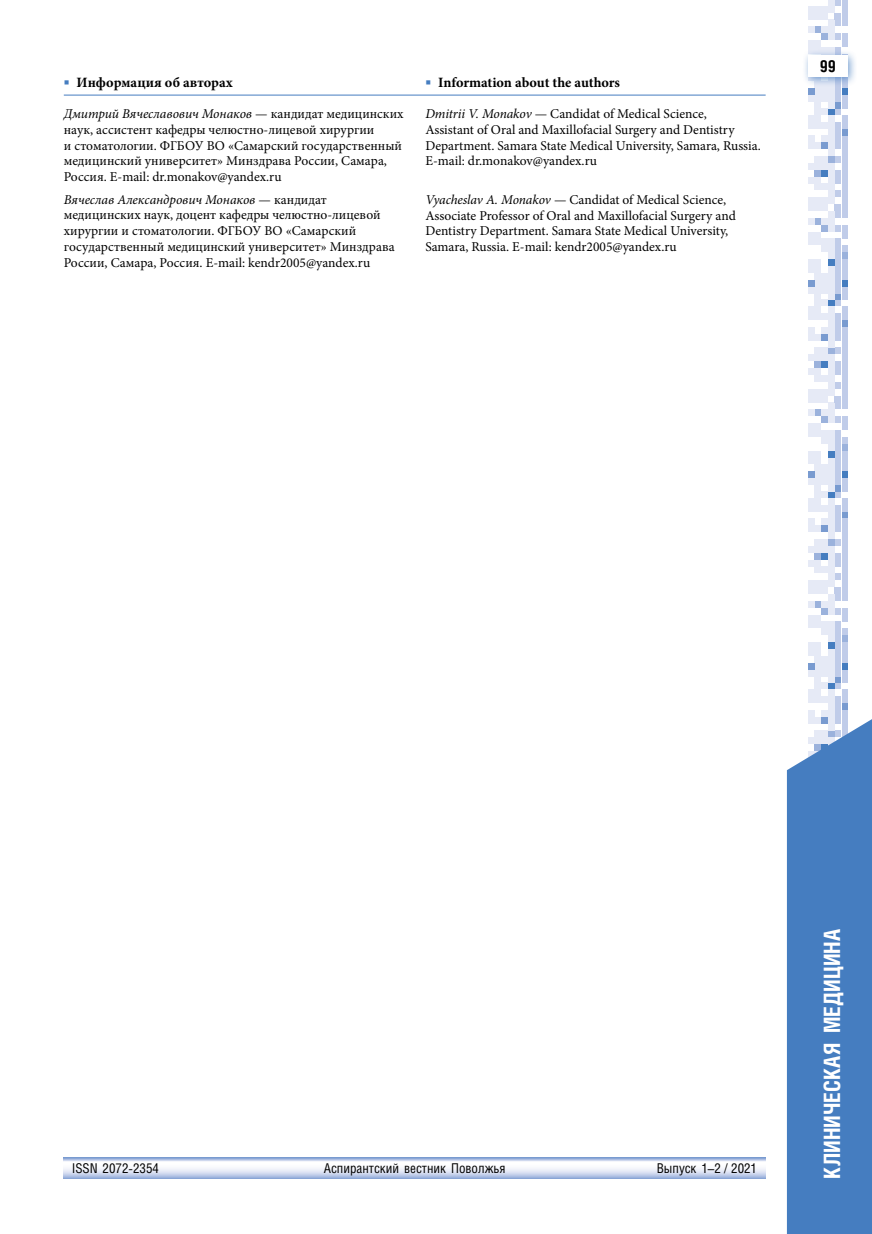
<style>
.page{position:relative;width:872px;height:1234px;background:#fff}
.page>*{position:absolute;margin:0;border:0;box-sizing:border-box;transform-origin:0 0}
.t1{font:700 22.5px "Helios Cond C";color:#fff}
.t2{font:700 16.5px "Helios Cond C";color:#000}
.t3{font:700 14.25px "Minion Pro";color:#000}
.t4{font:13.5px/15.8px "Minion Pro";color:#000}
.t5{font:13.5px "Helios Cond C";color:#000}
.s1{font-weight:400;color:#457dc0}
.s2{color:#457dc0}
.s3{font-style:italic}
</style>
<div class="page">
<svg style="left:808px;top:676px;width:39px;height:30px"></svg>
<div style="left:841px;top:669px;width:6px;height:7px;background:#c0cce9"></div>
<div style="left:835px;top:669px;width:6px;height:7px;background:#c0cce9"></div>
<div style="left:828px;top:669px;width:6px;height:7px;background:#e6eaf6"></div>
<div style="left:821px;top:669px;width:6px;height:7px;background:#e6eaf6"></div>
<div style="left:815px;top:669px;width:6px;height:7px;background:#e6eaf6"></div>
<div style="left:808px;top:669px;width:6px;height:7px;background:#e6eaf6"></div>
<svg style="left:808px;top:573px;width:39px;height:96px"></svg>
<div style="left:841px;top:566px;width:6px;height:7px;background:#c0cce9"></div>
<div style="left:828px;top:566px;width:6px;height:7px;background:#e6eaf6"></div>
<div style="left:821px;top:566px;width:6px;height:7px;background:#e6eaf6"></div>
<div style="left:815px;top:566px;width:6px;height:7px;background:#e6eaf6"></div>
<svg style="left:808px;top:525px;width:39px;height:41px"></svg>
<div style="left:841px;top:518px;width:6px;height:7px;background:#c0cce9"></div>
<div style="left:835px;top:518px;width:6px;height:7px;background:#c0cce9"></div>
<div style="left:828px;top:518px;width:6px;height:7px;background:#e6eaf6"></div>
<div style="left:821px;top:518px;width:6px;height:7px;background:#e6eaf6"></div>
<div style="left:808px;top:518px;width:6px;height:7px;background:#e6eaf6"></div>
<svg style="left:808px;top:313px;width:39px;height:205px"></svg>
<div style="left:841px;top:306px;width:6px;height:7px;background:#c0cce9"></div>
<div style="left:828px;top:306px;width:6px;height:7px;background:#e6eaf6"></div>
<div style="left:815px;top:306px;width:6px;height:7px;background:#e6eaf6"></div>
<div style="left:808px;top:306px;width:6px;height:7px;background:#e6eaf6"></div>
<svg style="left:808px;top:259px;width:39px;height:47px"></svg>
<div style="left:841px;top:252px;width:6px;height:7px;background:#9bb2dc"></div>
<div style="left:835px;top:252px;width:6px;height:7px;background:#c0cce9"></div>
<div style="left:828px;top:252px;width:6px;height:7px;background:#e6eaf6"></div>
<svg style="left:808px;top:102px;width:39px;height:150px"></svg>
<div style="left:841px;top:95px;width:6px;height:7px;background:#c0cce9"></div>
<div style="left:835px;top:95px;width:6px;height:7px;background:#c0cce9"></div>
<div style="left:828px;top:95px;width:6px;height:7px;background:#e6eaf6"></div>
<div style="left:821px;top:95px;width:6px;height:7px;background:#e6eaf6"></div>
<div style="left:815px;top:95px;width:6px;height:7px;background:#e6eaf6"></div>
<div style="left:808px;top:95px;width:6px;height:7px;background:#e6eaf6"></div>
<svg style="left:808px;top:0;width:39px;height:95px"></svg>
<div style="left:802px;top:49px;width:56px;height:38px;background:#457dc0;opacity:.75"></div>
<div style="left:808px;top:55px;width:39px;height:22px;background:#fff"></div>
<svg style="left:787px;top:706px;width:85px;height:527px;background:#5185c4"></svg>
<svg style="left:64px;top:1157px;width:701px;height:21px"></svg>
<hr style="left:64px;top:95px;width:701px;height:1px;background:#457dc0">
<p class="t3" style="left:64px;top:72px;width:170px"><span class="s1">■</span> Информация об авторах</p>
<p class="t3" style="left:425px;top:72px;width:196px"><span class="s2">■</span> Information about the authors</p>
<p class="t4" style="left:64px;top:106px;width:341px"><span class="s3">Дмитрий Вячеславович Монаков</span> — кандидат медицинских наук, ассистент кафедры челюстно-лицевой хирургии<br>и стоматологии. ФГБОУ ВО «Самарский государственный медицинский университет» Минздрава России, Самара, Россия. E-mail: dr.monakov@yandex.ru</p>
<p class="t4" style="left:425px;top:106px;width:337px"><span class="s3">Dmitrii V. Monakov</span> — Candidat of Medical Science,<br>Assistant of Oral and Maxillofacial Surgery and Dentistry Department. Samara State Medical University, Samara, Russia.<br>E-mail: dr.monakov@yandex.ru</p>
<p class="t4" style="left:64px;top:191px;width:332px"><span class="s3">Вячеслав Александрович Монаков</span> — кандидат медицинских наук, доцент кафедры челюстно-лицевой хирургии и стоматологии. ФГБОУ ВО «Самарский государственный медицинский университет» Минздрава России, Самара, Россия. E-mail: kendr2005@yandex.ru</p>
<p class="t4" style="left:425px;top:191px;width:312px"><span class="s3">Vyacheslav A. Monakov</span> — Candidat of Medical Science, Associate Professor of Oral and Maxillofacial Surgery and Dentistry Department. Samara State Medical University, Samara, Russia. E-mail: kendr2005@yandex.ru</p>
<p class="t2" style="left:819px;top:56px;width:18px">99</p>
<p class="t5" style="left:72px;top:1159px;width:88px">ISSN 2072-2354</p>
<p class="t5" style="left:324px;top:1159px;width:183px">Аспирантский вестник Поволжья</p>
<p class="t5" style="left:657px;top:1159px;width:102px">Выпуск 1–2 / 2021</p>
<h1 class="t1" style="left:818px;top:1178px;width:251px;rotate:-90deg">КЛИНИЧЕСКАЯ МЕДИЦИНА</h1>
</div>
